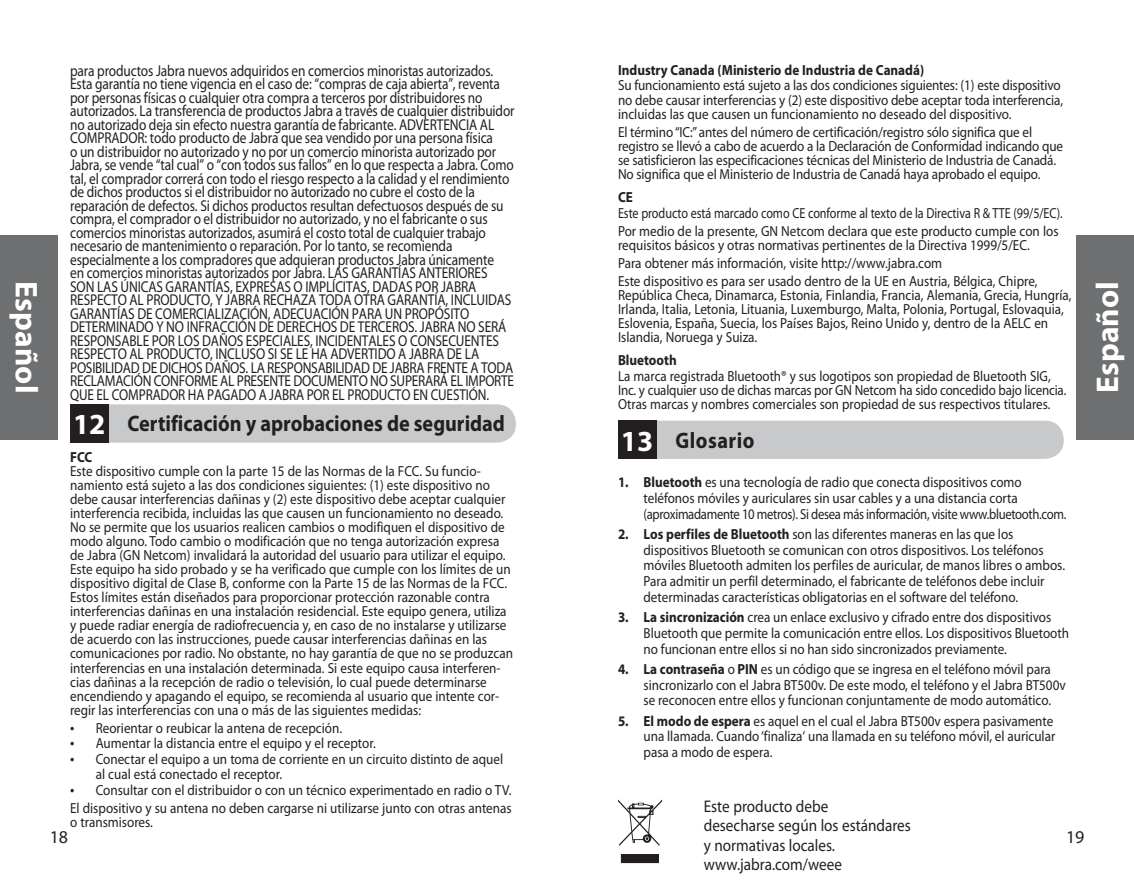
<style>
.page{position:relative;width:1134px;height:891px;background:#fff}
.page>*{position:absolute;margin:0;border:0;box-sizing:border-box;transform-origin:0 0}
.t1{font:700 31.5px "Myriad Pro";letter-spacing:.005em;color:#fff}
.t2{font:700 29.25px "Myriad Pro";color:#fff}
.t3{font:700 22.5px "Myriad Pro";color:#231f20;scale:.9 1}
.t4{font:700 22.5px "Myriad Pro";letter-spacing:.025em;color:#231f20;scale:.9 1}
.t5{font:18px "Myriad Pro";color:#231f20}
.t6{font:16.88px/19.1px "Myriad Pro";color:#231f20;scale:.9 1}
.t7{font:15.75px/13.5px "Myriad Pro";letter-spacing:-.01em;color:#231f20;scale:.85 1}
.t8{font:14.62px/14px "Myriad Pro";color:#231f20;scale:.9 1}
.t9{font:14.62px/14.2px "Myriad Pro";color:#231f20;scale:.89 1}
.t10{font:14.62px/18px "Myriad Pro";color:#231f20;scale:.83 1}
.t11{font:700 14.62px "Myriad Pro";color:#231f20;scale:.9 1}
.s1{font-size:16.88px}
.s2{font-weight:700}
</style>
<div class="page">
<div style="left:0;top:235px;width:57px;height:204px;background:#6d6f71"></div>
<div style="left:1077px;top:235px;width:57px;height:204px;background:#6d6f71"></div>
<div style="left:70px;top:404px;width:446px;height:39px;background:#c7c9cb;border-radius:19px"></div>
<div style="left:70px;top:404px;width:38px;height:39px;background:#231f20"></div>
<svg style="left:621px;top:854px;width:38px;height:9px"></svg>
<svg style="left:618px;top:799px;width:44px;height:47px"></svg>
<div style="left:618px;top:421px;width:446px;height:38px;background:#c7c9cb;border-radius:19px"></div>
<div style="left:618px;top:421px;width:38px;height:38px;background:#231f20"></div>
<h1 class="t1" style="left:47px;top:281px;width:114px;rotate:90deg">Español</h1>
<p class="t7" style="left:70px;top:63px;width:524px">para productos Jabra nuevos adquiridos en comercios minoristas autorizados.<br>Esta garantía no tiene vigencia en el caso de: “compras de caja abierta”, reventa por personas físicas o cualquier otra compra a terceros por distribuidores no autorizados. La transferencia de productos Jabra a través de cualquier distribuidor no autorizado deja sin efecto nuestra garantía de fabricante. ADVERTENCIA AL COMPRADOR: todo producto de Jabra que sea vendido por una persona física<br>o un distribuidor no autorizado y no por un comercio minorista autorizado por Jabra, se vende “tal cual” o “con todos sus fallos” en lo que respecta a Jabra. Como tal, el comprador correrá con todo el riesgo respecto a la calidad y el rendimiento de dichos productos si el distribuidor no autorizado no cubre el costo de la reparación de defectos. Si dichos productos resultan defectuosos después de su compra, el comprador o el distribuidor no autorizado, y no el fabricante o sus comercios minoristas autorizados, asumirá el costo total de cualquier trabajo necesario de mantenimiento o reparación. Por lo tanto, se recomienda especialmente a los compradores que adquieran productos Jabra únicamente<br>en comercios minoristas autorizados por Jabra. LAS GARANTÍAS ANTERIORES SON LAS ÚNICAS GARANTÍAS, EXPRESAS O IMPLÍCITAS, DADAS POR JABRA RESPECTO AL PRODUCTO, Y JABRA RECHAZA TODA OTRA GARANTÍA, INCLUIDAS GARANTÍAS DE COMERCIALIZACIÓN, ADECUACIÓN PARA UN PROPÓSITO DETERMINADO Y NO INFRACCIÓN DE DERECHOS DE TERCEROS. JABRA NO SERÁ RESPONSABLE POR LOS DAÑOS ESPECIALES, INCIDENTALES O CONSECUENTES RESPECTO AL PRODUCTO, INCLUSO SI SE LE HA ADVERTIDO A JABRA DE LA POSIBILIDAD DE DICHOS DAÑOS. LA RESPONSABILIDAD DE JABRA FRENTE A TODA RECLAMACIÓN CONFORME AL PRESENTE DOCUMENTO NO SUPERARÁ EL IMPORTE QUE EL COMPRADOR HA PAGADO A JABRA POR EL PRODUCTO EN CUESTIÓN.</p>
<h3 class="t3" style="left:128px;top:409px;width:421px">Certificación y aprobaciones de seguridad</h3>
<p class="t11" style="left:70px;top:447px;width:26px">FCC</p>
<p class="t8" style="left:70px;top:464px;width:494px">Este dispositivo cumple con la parte 1 5 de las Normas de la FCC. Su funcio&shy;namiento está sujeto a las dos condiciones siguientes: (1 ) este dispositivo no debe causar interferencias dañinas y (2) este dispositivo debe aceptar cualquier interferencia recibida, incluidas las que causen un funcionamiento no deseado.<br>No se permite que los usuarios realicen cambios o modifiquen el dispositivo de modo alguno. Todo cambio o modificación que no tenga autorización expresa de Jabra (GN Netcom) invalidará la autoridad del usuario para utilizar el equipo.<br>Este equipo ha sido probado y se ha verificado que cumple con los límites de un dispositivo digital de Clase B, conforme con la Parte 1 5 de las Normas de la FCC.<br>Estos límites están diseñados para proporcionar protección razonable contra interferencias dañinas en una instalación residencial. Este equipo genera, utiliza y puede radiar energía de radiofrecuencia y, en caso de no instalarse y utilizarse de acuerdo con las instrucciones, puede causar interferencias dañinas en las comunicaciones por radio. No obstante, no hay garantía de que no se produzcan interferencias en una instalación determinada. Si este equipo causa interferen&shy;cias dañinas a la recepción de radio o televisión, lo cual puede determinarse encendiendo y apagando el equipo, se recomienda al usuario que intente cor&shy;regir las interferencias con una o más de las siguientes medidas:</p>
<p class="t8" style="left:70px;top:721px;width:302px"><span class="s1">•</span> Reorientar o reubicar la antena de recepción.</p>
<p class="t8" style="left:70px;top:736px;width:340px"><span class="s1">•</span> Aumentar la distancia entre el equipo y el receptor.</p>
<p class="t8" style="left:96px;top:752px;width:454px;line-height:14.6px;text-indent:-26px"><span class="s1">•</span> Conectar el equipo a un toma de corriente en un circuito distinto de aquel al cual está conectado el receptor.</p>
<p class="t8" style="left:70px;top:780px;width:492px;line-height:18px"><span class="s1">•</span> Consultar con el distribuidor o con un técnico experimentado en radio o TV.<br>El dispositivo y su antena no deben cargarse ni utilizarse junto con otras antenas</p>
<p class="t8" style="left:70px;top:815px;width:92px">o transmisores.</p>
<h2 class="t2" style="left:73px;top:406px;width:34px">12</h2>
<p class="t5" style="left:50px;top:826px;width:20px">1 8</p>
<p class="t11" style="left:618px;top:60px;width:342px">Industry Canada (Ministerio de Industria de Canadá)</p>
<p class="t8" style="left:618px;top:78px;width:496px">Su funcionamiento está sujeto a las dos condiciones siguientes: (1 ) este dispositivo no debe causar interferencias y (2) este dispositivo debe aceptar toda interferencia, incluidas las que causen un funcionamiento no deseado del dispositivo.</p>
<p class="t8" style="left:618px;top:124px;width:496px">El término “IC:” antes del número de certificación/registro sólo significa que el registro se llevó a cabo de acuerdo a la Declaración de Conformidad indicando que se satisficieron las especificaciones técnicas del Ministerio de Industria de Canadá.<br>No significa que el Ministerio de Industria de Canadá haya aprobado el equipo.</p>
<p class="t11" style="left:618px;top:188px;width:18px">CE</p>
<p class="t10" style="left:618px;top:204px;width:536px">Este producto está marcado como CE conforme al texto de la Directiva R &amp; TTE (99/5/EC).<br>Por medio de la presente, GN Netcom declara que este producto cumple con los</p>
<p class="t8" style="left:618px;top:236px;width:468px;line-height:18px">requisitos básicos y otras normativas pertinentes de la Directiva 1 999/5/EC.<br>Para obtener más información, visite http://www.jabra.com<br>Este dispositivo es para ser usado dentro de la UE en Austria, Bélgica, Chipre,</p>
<p class="t8" style="left:618px;top:288px;width:505px">República Checa, Dinamarca, Estonia, Finlandia, Francia, Alemania, Grecia, Hungría, Irlanda, Italia, Letonia, Lituania, Luxemburgo, Malta, Polonia, Portugal, Eslovaquia, Eslovenia, España, Suecia, los Países Bajos, Reino Unido y, dentro de la AELC en Islandia, Noruega y Suiza.</p>
<p class="t11" style="left:618px;top:351px;width:67px">Bluetooth</p>
<p class="t9" style="left:618px;top:369px;width:504px">La marca registrada Bluetooth® y sus logotipos son propiedad de Bluetooth SIG,<br>Inc. y cualquier uso de dichas marcas por GN Netcom ha sido concedido bajo licencia.<br>Otras marcas y nombres comerciales son propiedad de sus respectivos titulares.</p>
<h3 class="t4" style="left:675px;top:425px;width:89px">Glosario</h3>
<p class="t8" style="left:644px;top:474px;width:470px;line-height:15.8px;text-indent:-26px"><span class="s2">1. Bluetooth</span> es una tecnología de radio que conecta dispositivos como teléfonos móviles y auriculares sin usar cables y a una distancia corta (aproximadamente 1 0 metros). Si desea más información, visite www.bluetooth.com.</p>
<p class="t8" style="left:644px;top:526px;width:469px;line-height:15.8px;text-indent:-26px"><span class="s2">2. Los perfiles de Bluetooth</span> son las diferentes maneras en las que los dispositivos Bluetooth se comunican con otros dispositivos. Los teléfonos móviles Bluetooth admiten los perfiles de auricular, de manos libres o ambos.<br>Para admitir un perfil determinado, el fabricante de teléfonos debe incluir determinadas características obligatorias en el software del teléfono.</p>
<p class="t8" style="left:644px;top:609px;width:474px;line-height:15.8px;text-indent:-26px"><span class="s2">3. La sincronización</span> crea un enlace exclusivo y cifrado entre dos dispositivos<br>Bluetooth que permite la comunicación entre ellos. Los dispositivos Bluetooth no funcionan entre ellos si no han sido sincronizados previamente.</p>
<p class="t8" style="left:644px;top:661px;width:471px;line-height:15.8px;text-indent:-26px"><span class="s2">4. La contraseña</span> o <span class="s2">PIN</span> es un código que se ingresa en el teléfono móvil para sincronizarlo con el Jabra BT500v. De este modo, el teléfono y el Jabra BT500v se reconocen entre ellos y funcionan conjuntamente de modo automático.</p>
<p class="t8" style="left:644px;top:713px;width:459px;line-height:15.8px;text-indent:-26px"><span class="s2">5. El modo de espera</span> es aquel en el cual el Jabra BT500v espera pasivamente una llamada. Cuando ‘finaliza‘ una llamada en su teléfono móvil, el auricular pasa a modo de espera.</p>
<h2 class="t2" style="left:621px;top:422px;width:34px">13</h2>
<h1 class="t1" style="left:1087px;top:393px;width:114px;rotate:-90deg">Español</h1>
<p class="t6" style="left:704px;top:797px;width:232px">Este producto debe<br>desecharse según los estándares y normativas locales. www.jabra.com/weee</p>
<p class="t5" style="left:1066px;top:826px;width:20px">1 9</p>
</div>
